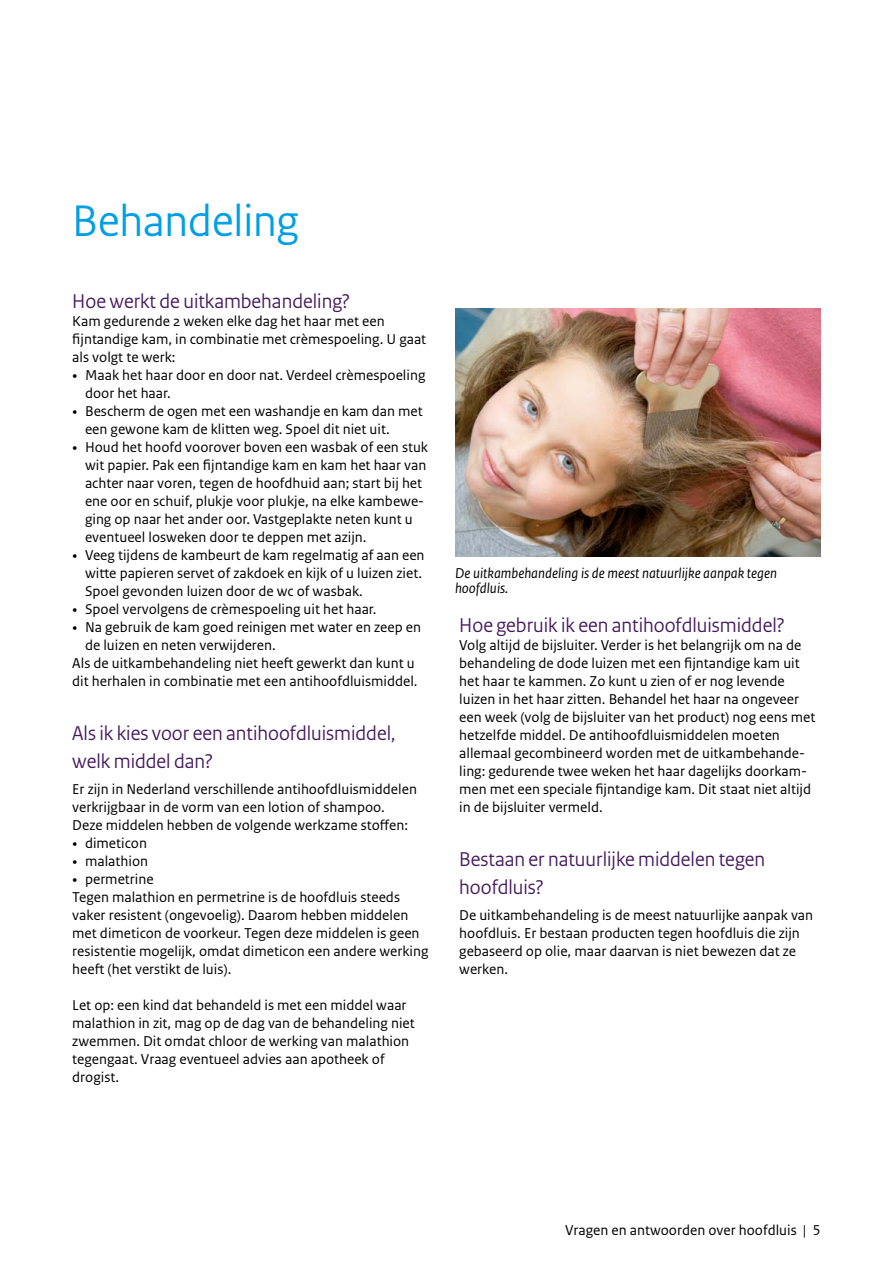
<style>
.page{position:relative;width:893px;height:1263px;background:#fff}
.page>*{position:absolute;margin:0;border:0;box-sizing:border-box;transform-origin:0 0}
._00_RIVM_Hoofdstukko{font:46.5px "Rijksoverheid Sans Heading";color:#009fe3}
._04_RIVM_Paragraafko{font:21px/28.5px "Rijksoverheid Sans Heading";color:#44195e}
._10_RIVM_Broodtekst{font:15px/18px "Rijksoverheid Sans Text";color:#000}
._13_RIVM_Fotobijschr{font:italic 15px/15px "Rijksoverheid Sans Text";color:#000}
.s1{font-family:"Rijksoverheid Serif"}
</style>
<div class="page">
<img style="left:455px;top:308px;width:366px;height:249px">
<p class="_00_RIVM_Hoofdstukko" style="left:72px;top:194px;width:228px">Behandeling</p>
<p class="_04_RIVM_Paragraafko" style="left:72px;top:287px;width:279px">Hoe werkt de uitkambehandeling?</p>
<p class="_10_RIVM_Broodtekst" style="left:72px;top:312px;width:355px">Kam gedurende 2 weken elke dag het haar met een fijntandige kam, in combinatie met crèmespoeling. U gaat als volgt te werk:</p>
<p class="_10_RIVM_Broodtekst" style="left:85px;top:366px;width:342px;text-indent:-13px"><span class="s1">•</span> Maak het haar door en door nat. Verdeel crèmespoeling door het haar.</p>
<p class="_10_RIVM_Broodtekst" style="left:85px;top:402px;width:339px;text-indent:-13px"><span class="s1">•</span> Bescherm de ogen met een washandje en kam dan met een gewone kam de klitten weg. Spoel dit niet uit.</p>
<p class="_10_RIVM_Broodtekst" style="left:85px;top:438px;width:345px;text-indent:-13px"><span class="s1">•</span> Houd het hoofd voorover boven een wasbak of een stuk wit papier. Pak een fijntandige kam en kam het haar van achter naar voren, tegen de hoofdhuid aan; start bij het ene oor en schuif, plukje voor plukje, na elke kambewe&shy;ging op naar het ander oor. Vastgeplakte neten kunt u eventueel losweken door te deppen met azijn.</p>
<p class="_10_RIVM_Broodtekst" style="left:85px;top:546px;width:341px;text-indent:-13px"><span class="s1">•</span> Veeg tijdens de kambeurt de kam regelmatig af aan een witte papieren servet of zakdoek en kijk of u luizen ziet.<br>Spoel gevonden luizen door de wc of wasbak.</p>
<p class="_10_RIVM_Broodtekst" style="left:72px;top:600px;width:306px"><span class="s1">•</span> Spoel vervolgens de crèmespoeling uit het haar.</p>
<p class="_10_RIVM_Broodtekst" style="left:85px;top:618px;width:338px;text-indent:-13px"><span class="s1">•</span> Na gebruik de kam goed reinigen met water en zeep en de luizen en neten verwijderen.</p>
<p class="_10_RIVM_Broodtekst" style="left:72px;top:654px;width:347px">Als de uitkambehandeling niet heeft gewerkt dan kunt u dit herhalen in combinatie met een antihoofdluismiddel.</p>
<p class="_04_RIVM_Paragraafko" style="left:72px;top:719px;width:325px">Als ik kies voor een antihoofdluismiddel, welk middel dan?</p>
<p class="_10_RIVM_Broodtekst" style="left:72px;top:780px;width:346px">Er zijn in Nederland verschillende antihoofdluismiddelen verkrijgbaar in de vorm van een lotion of shampoo.</p>
<p class="_10_RIVM_Broodtekst" style="left:72px;top:816px;width:337px">Deze middelen hebben de volgende werkzame stoffen:</p>
<p class="_10_RIVM_Broodtekst" style="left:72px;top:834px;width:76px"><span class="s1">•</span> dimeticon</p>
<p class="_10_RIVM_Broodtekst" style="left:72px;top:852px;width:77px"><span class="s1">•</span> malathion</p>
<p class="_10_RIVM_Broodtekst" style="left:72px;top:870px;width:83px"><span class="s1">•</span> permetrine</p>
<p class="_10_RIVM_Broodtekst" style="left:72px;top:888px;width:358px">Tegen malathion en permetrine is de hoofdluis steeds vaker resistent (ongevoelig). Daarom hebben middelen met dimeticon de voorkeur. Tegen deze middelen is geen resistentie mogelijk, omdat dimeticon een andere werking heeft (het verstikt de luis).</p>
<p class="_10_RIVM_Broodtekst" style="left:72px;top:996px;width:344px">Let op: een kind dat behandeld is met een middel waar malathion in zit, mag op de dag van de behandeling niet zwemmen. Dit omdat chloor de werking van malathion tegengaat. Vraag eventueel advies aan apotheek of drogist.</p>
<p class="_13_RIVM_Fotobijschr" style="left:455px;top:566px;width:324px">De uitkambehandeling is de meest natuurlijke aanpak tegen hoofdluis.</p>
<p class="_04_RIVM_Paragraafko" style="left:459px;top:611px;width:327px">Hoe gebruik ik een antihoofdluismiddel?</p>
<p class="_10_RIVM_Broodtekst" style="left:459px;top:636px;width:358px">Volg altijd de bijsluiter. Verder is het belangrijk om na de behandeling de dode luizen met een fijntandige kam uit het haar te kammen. Zo kunt u zien of er nog levende luizen in het haar zitten. Behandel het haar na ongeveer een week (volg de bijsluiter van het product) nog eens met hetzelfde middel. De antihoofdluismiddelen moeten allemaal gecombineerd worden met de uitkambehande&shy;ling: gedurende twee weken het haar dagelijks doorkam&shy;men met een speciale fijntandige kam. Dit staat niet altijd in de bijsluiter vermeld.</p>
<p class="_04_RIVM_Paragraafko" style="left:459px;top:845px;width:307px">Bestaan er natuurlijke middelen tegen hoofdluis?</p>
<p class="_10_RIVM_Broodtekst" style="left:459px;top:906px;width:355px">De uitkambehandeling is de meest natuurlijke aanpak van hoofdluis. Er bestaan producten tegen hoofdluis die zijn gebaseerd op olie, maar daarvan is niet bewezen dat ze werken.</p>
<p class="_10_RIVM_Broodtekst" style="left:565px;top:1221px;width:257px">Vragen en antwoorden over hoofdluis | 5</p>
</div>
